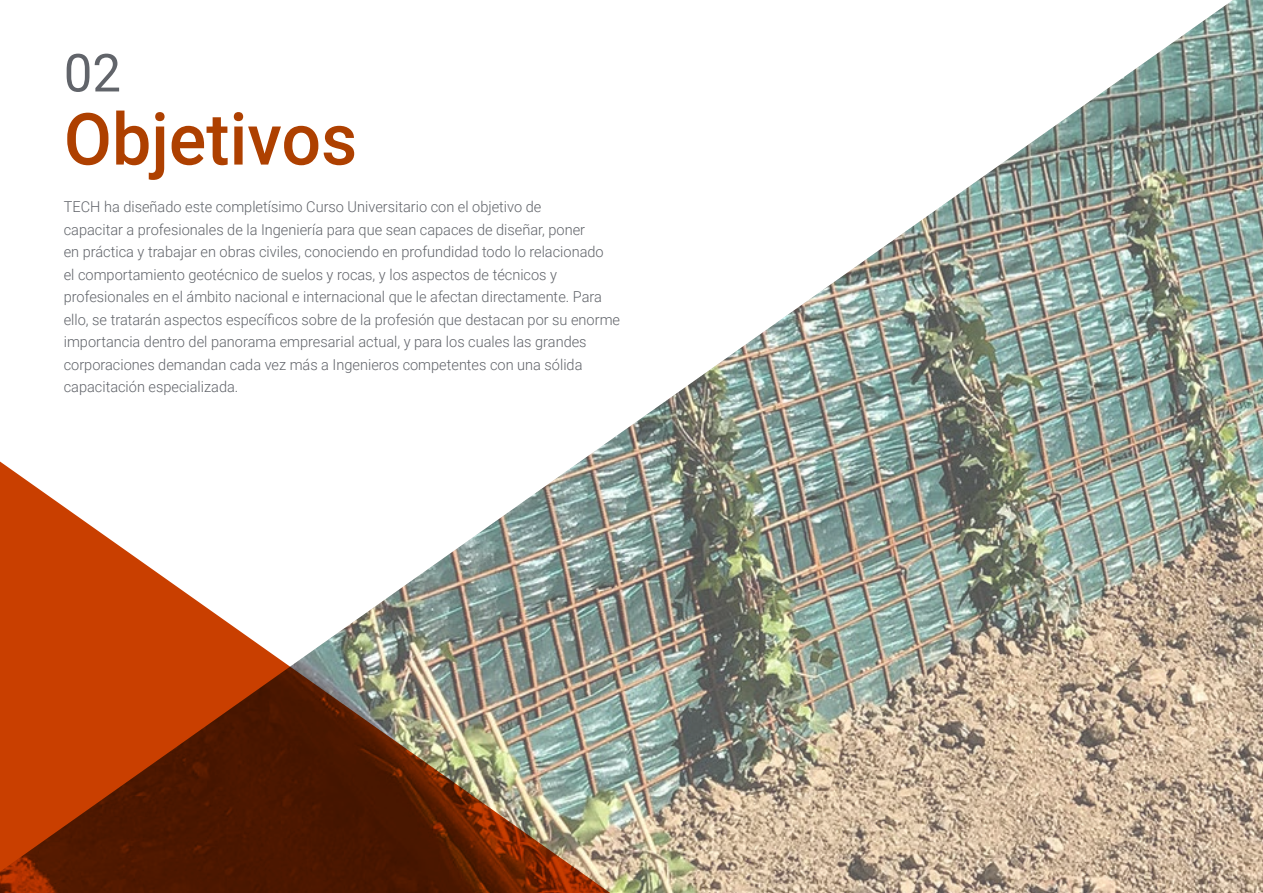
<style>
.page{position:relative;width:1263px;height:893px;background:#fff}
.page>*{position:absolute;margin:0;border:0;box-sizing:border-box;transform-origin:0 0}
.t1{font:500 72px "Roboto";color:#ae4000}
.t2{font:52.5px "Roboto";color:#61646a}
.t3{font:300 15px/22.5px "Roboto";color:#61646a}
</style>
<div class="page">
<img style="left:602px;top:0;width:661px;height:893px">
<img style="left:0;top:446px;width:640px;height:447px">
<h2 class="t2" style="left:64px;top:36px;width:59px">02</h2>
<h1 class="t1" style="left:64px;top:89px;width:295px">Objetivos</h1>
<p class="t3" style="left:64px;top:195px;width:558px">TECH ha diseñado este completísimo Curso Universitario con el objetivo de<br>capacitar a profesionales de la Ingeniería para que sean capaces de diseñar, poner<br>en práctica y trabajar en obras civiles, conociendo en profundidad todo lo relacionado<br>el comportamiento geotécnico de suelos y rocas, y los aspectos de técnicos y profesionales en el ámbito nacional e internacional que le afectan directamente. Para ello, se tratarán aspectos específicos sobre de la profesión que destacan por su enorme importancia dentro del panorama empresarial actual, y para los cuales las grandes corporaciones demandan cada vez más a Ingenieros competentes con una sólida capacitación especializada.</p>
</div>
